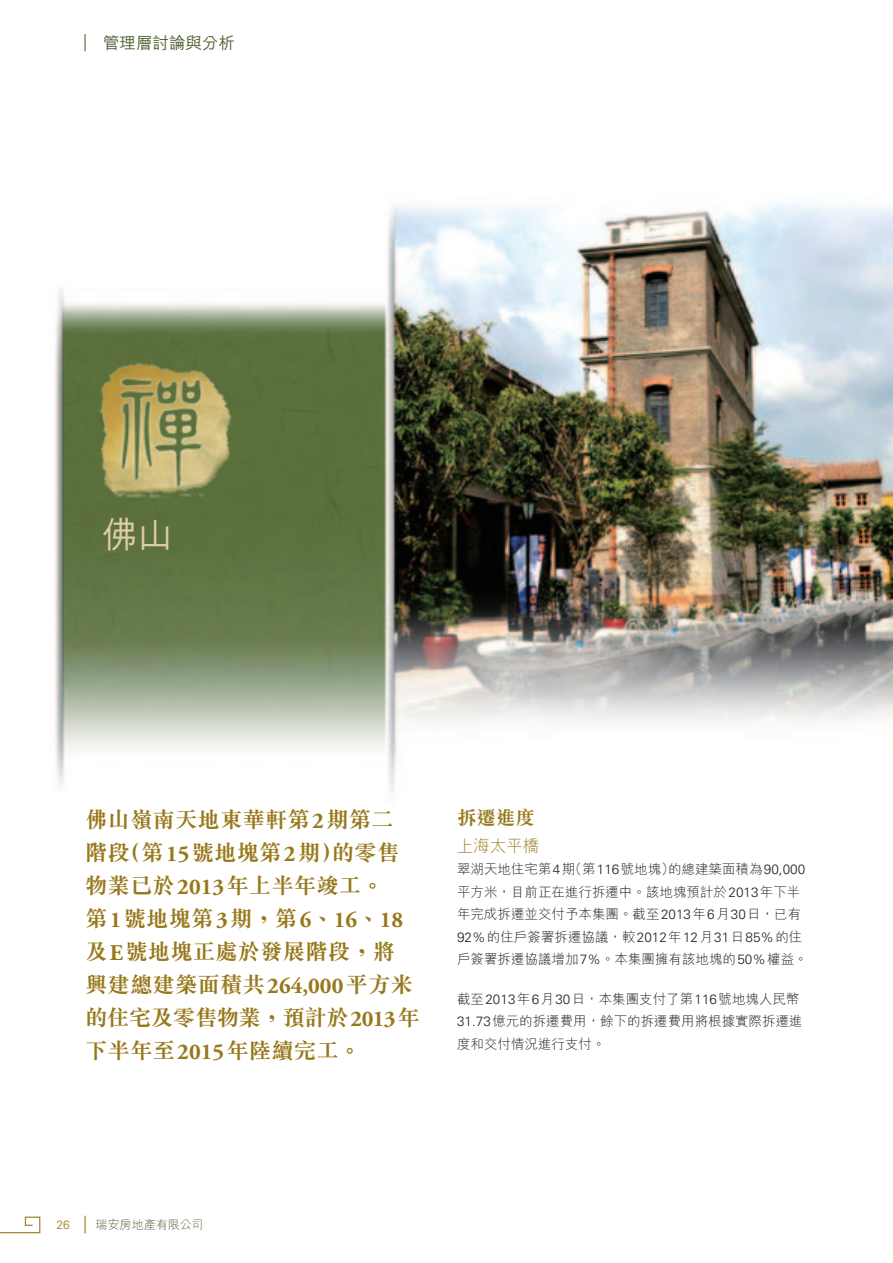
<style>
.page{position:relative;width:893px;height:1263px;background:#fff}
.page>*{position:absolute;margin:0;border:0;box-sizing:border-box;transform-origin:0 0}
._00_Title_C{font:500 36px "M Hei HK";color:#dfcea2}
._10_LocationText_C{font:700 22.5px/33px "M Sung HK";color:#98781b}
._02_Subhead1_C{font:700 19.5px "M Sung HK";color:#98781b}
.t1{font:500 16.5px "M Hei HK";color:#526235}
._03_Subhead2_C{font:300 16.5px "M Hei HK";color:#98781b}
._05_Body_C{font:300 13.5px/22.5px "M Hei HK";color:#231f20}
.t2{font:300 12px "M Hei HK";color:#526235}
.t3{font:300 12px "Univers";color:#98781b}
.s1{font-family:"Adobe Garamond"}
.s2{font-family:"Univers"}
</style>
<div class="page">
<img style="left:54px;top:51px;width:839px;height:1183px">
<img style="left:98px;top:361px;width:137px;height:140px">
<svg style="left:84px;top:34px;width:2px;height:17px"></svg>
<svg style="left:0;top:1216px;width:41px;height:18px"></svg>
<svg style="left:84px;top:1216px;width:2px;height:17px"></svg>
<p class="t1" style="left:103px;top:31px;width:134px">管理層討論與分析</p>
<p class="_00_Title_C" style="left:102px;top:508px;width:73px">佛山</p>
<p class="_10_LocationText_C" style="left:85px;top:802px;width:336px">佛山嶺南天地東華軒第<span class="s1">2</span>期第二階段（第<span class="s1">15</span>號地塊第<span class="s1">2</span>期）的零售物業已於<span class="s1">2013</span>年上半年竣工。第<span class="s1">1</span>號地塊第<span class="s1">3</span>期，第<span class="s1">6</span>、<span class="s1">16</span>、<span class="s1">18</span>及<span class="s1">E</span>號地塊正處於發展階段，將興建總建築面積共<span class="s1">264,000</span>平方米的住宅及零售物業，預計於<span class="s1">2013</span>年下半年至<span class="s1">2015</span>年陸續完工。</p>
<p class="_02_Subhead1_C" style="left:457px;top:805px;width:79px">拆遷進度</p>
<p class="_03_Subhead2_C" style="left:457px;top:834px;width:84px">上海太平橋</p>
<p class="_05_Body_C" style="left:457px;top:858px;width:352px">翠湖天地住宅第<span class="s2">4</span>期（第<span class="s2">116</span>號地塊）的總建築面積為<span class="s2">90,000</span>平方米，目前正在進行拆遷中。該地塊預計於<span class="s2">2013</span>年下半年完成拆遷並交付予本集團。截至<span class="s2">2013</span>年<span class="s2">6</span>月<span class="s2">30</span>日，已有<span class="s2">92%</span>的住戶簽署拆遷協議，較<span class="s2">2012</span>年<span class="s2">12</span>月<span class="s2">31</span>日<span class="s2">85%</span>的住戶簽署拆遷協議增加<span class="s2">7%</span>。本集團擁有該地塊的<span class="s2">50%</span>權益。</p>
<p class="_05_Body_C" style="left:457px;top:987px;width:347px">截至<span class="s2">2013</span>年<span class="s2">6</span>月<span class="s2">30</span>日，本集團支付了第<span class="s2">116</span>號地塊人民幣<br><span class="s2">31.73</span>億元的拆遷費用，餘下的拆遷費用將根據實際拆遷進度和交付情況進行支付。</p>
<p class="t3" style="left:56px;top:1217px;width:15px">26</p>
<p class="t2" style="left:96px;top:1216px;width:109px">瑞安房地產有限公司</p>
</div>
